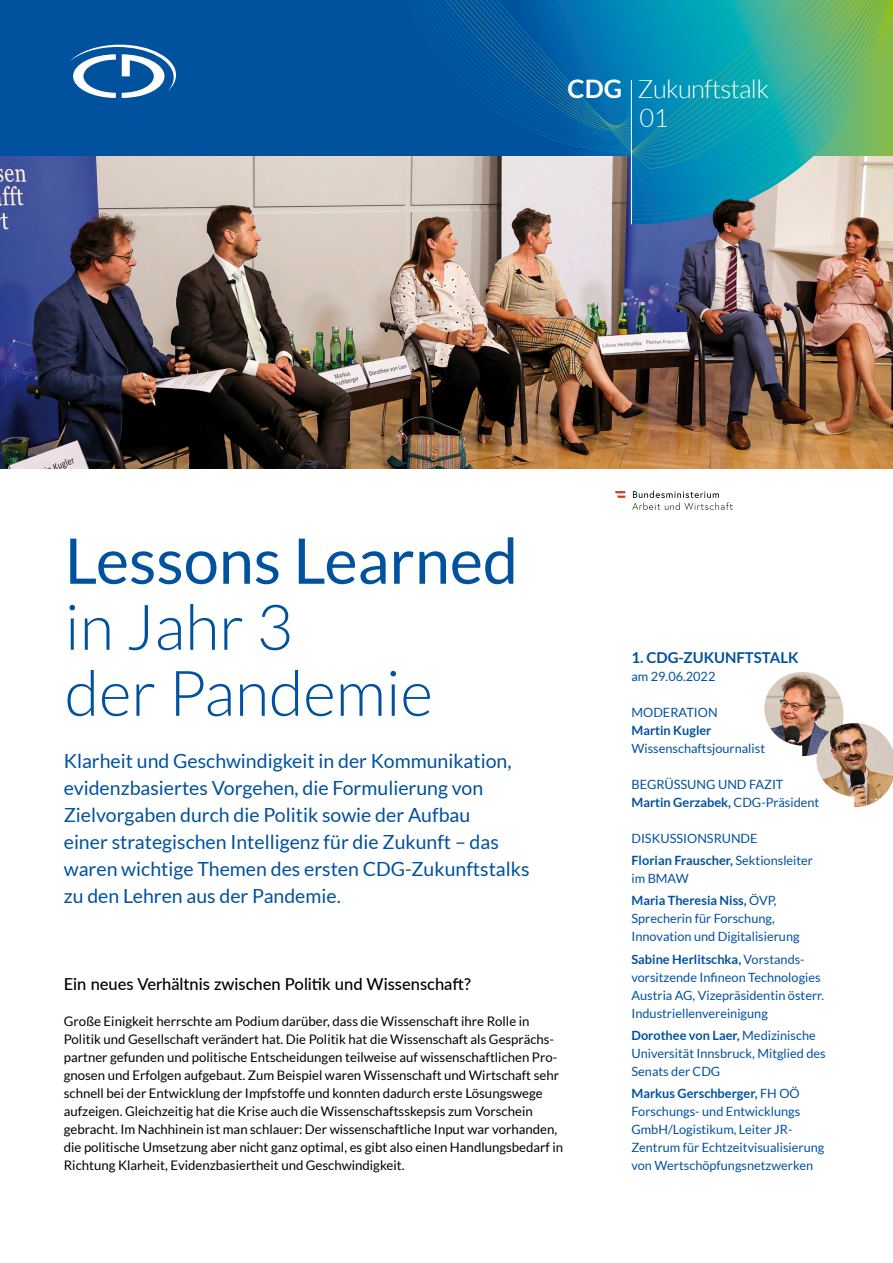
<style>
.page{position:relative;width:893px;height:1263px;background:#fff}
.page>*{position:absolute;margin:0;border:0;box-sizing:border-box;transform-origin:0 0}
.t1{font:300 63px/66px "Lato";color:#00519e}
.t2{font:63px "Lato";color:#00519e}
.t3{font:300 25.5px/28.5px "Lato";letter-spacing:-.025em;color:#fff}
.t4{font:19.5px/27px "Lato";color:#00519e}
.t5{font:500 16.5px "Lato";color:#000}
.t6{font:700 15px "Lato";color:#00519e}
.t7{font:13.2px/18px "Lato";color:#000}
.t8{font:12.75px/18px "Lato";color:#00519e}
.t9{font:700 12.75px/22.2px "Lato";color:#00519e}
.s1{font-weight:700}
.s2{font-weight:400}
</style>
<div class="page">
<div style="left:0;top:0;width:893px;height:428px;background:#00519e"></div>
<img style="left:0;top:156px;width:591px;height:312px">
<svg style="left:632px;top:491px;width:101px;height:19px"></svg>
<svg style="left:615px;top:491px;width:10px;height:7px"></svg>
<img style="left:764px;top:672px;width:79px;height:84px">
<img style="left:816px;top:723px;width:77px;height:84px">
<svg style="left:70px;top:45px;width:106px;height:53px"></svg>
<svg style="left:417px;top:0;width:467px;height:201px"></svg>
<svg style="left:424px;top:0;width:456px;height:192px"></svg>
<svg style="left:428px;top:0;width:450px;height:187px"></svg>
<svg style="left:432px;top:0;width:443px;height:182px"></svg>
<svg style="left:436px;top:0;width:436px;height:178px"></svg>
<svg style="left:441px;top:0;width:428px;height:173px"></svg>
<svg style="left:446px;top:0;width:419px;height:168px"></svg>
<svg style="left:450px;top:0;width:411px;height:164px"></svg>
<svg style="left:455px;top:0;width:401px;height:159px"></svg>
<svg style="left:460px;top:0;width:391px;height:154px"></svg>
<svg style="left:465px;top:0;width:380px;height:152px"></svg>
<svg style="left:470px;top:0;width:369px;height:152px"></svg>
<svg style="left:476px;top:0;width:357px;height:152px"></svg>
<svg style="left:481px;top:0;width:345px;height:152px"></svg>
<svg style="left:486px;top:0;width:333px;height:152px"></svg>
<svg style="left:491px;top:0;width:320px;height:152px"></svg>
<svg style="left:496px;top:0;width:307px;height:152px"></svg>
<hr style="left:631px;top:80px;width:1px;height:144px;background:#fff">
<img style="left:591px;top:156px;width:302px;height:312px">
<h2 class="t3" style="left:640px;top:75px;width:131px;text-indent:-72px"><span class="s1">CDG</span> Zukunftstalk<br>01</h2>
<h1 class="t2" style="left:65px;top:526px;width:455px">Lessons Learned</h1>
<h1 class="t1" style="left:65px;top:594px;width:370px">in Jahr 3<br>der Pandemie</h1>
<p class="t4" style="left:64px;top:747px;width:467px">Klarheit und Geschwindigkeit in der Kommunikation, evidenzbasiertes Vorgehen, die Formulierung von Zielvorgaben durch die Politik sowie der Aufbau<br>einer strategischen Intelligenz für die Zukunft – das waren wichtige Themen des ersten CDG-Zukunftstalks zu den Lehren aus der Pandemie.</p>
<p class="t5" style="left:64px;top:972px;width:409px">Ein neues Verhältnis zwischen Politik und Wissenschaft?</p>
<p class="t7" style="left:64px;top:1012px;width:501px">Große Einigkeit herrschte am Podium darüber, dass die Wissenschaft ihre Rolle in Politik und Gesellschaft verändert hat. Die Politik hat die Wissenschaft als Gesprächs&shy;partner gefunden und politische Entscheidungen teilweise auf wissenschaftlichen Pro&shy;gnosen und Erfolgen aufgebaut. Zum Beispiel waren Wissenschaft und Wirtschaft sehr schnell bei der Entwicklung der Impfstoffe und konnten dadurch erste Lösungswege aufzeigen. Gleichzeitig hat die Krise auch die Wissenschaftsskepsis zum Vorschein gebracht. Im Nachhinein ist man schlauer: Der wissenschaftliche Input war vorhanden, die politische Umsetzung aber nicht ganz optimal, es gibt also einen Handlungsbedarf in Richtung Klarheit, Evidenzbasiertheit und Geschwindigkeit.</p>
<p class="t6" style="left:631px;top:649px;width:169px">1. CDG-ZUKUNFTSTALK</p>
<p class="t8" style="left:631px;top:667px;width:85px">am 29.06.2022</p>
<p class="t8" style="left:631px;top:703px;width:88px">MODERATION</p>
<p class="t9" style="left:631px;top:719px;width:82px">Martin Kugler</p>
<p class="t8" style="left:631px;top:739px;width:135px">Wissenschaftsjournalist</p>
<p class="t8" style="left:631px;top:775px;width:189px">BEGRÜSSUNG UND FAZIT<br><span class="s1">Martin Gerzabek,</span> CDG-Präsident</p>
<p class="t8" style="left:631px;top:827px;width:183px;line-height:22.2px">DISKUSSIONSRUNDE<br><span class="s1">Florian Frauscher,</span> Sektionsleiter</p>
<p class="t9" style="left:631px;top:867px;width:147px"><span class="s2">im BMAW<br></span>Maria Theresia Niss, <span class="s2">ÖVP,</span></p>
<p class="t8" style="left:631px;top:910px;width:170px">Sprecherin für Forschung,<br>Innovation und Digitalisierung</p>
<p class="t8" style="left:631px;top:950px;width:194px"><span class="s1">Sabine Herlitschka,</span> Vorstands&shy;vorsitzende Infineon Technologies Austria AG, Vizepräsidentin österr.<br>Industriellenvereinigung</p>
<p class="t8" style="left:631px;top:1026px;width:196px"><span class="s1">Dorothee von Laer,</span> Medizinische<br>Universität Innsbruck, Mitglied des<br>Senats der CDG</p>
<p class="t8" style="left:631px;top:1084px;width:194px"><span class="s1">Markus Gerschberger,</span> FH OÖ<br>Forschungs- und Entwicklungs<br>GmbH/Logistikum, Leiter JR-<br>Zentrum für Echtzeitvisualisierung von Wertschöpfungsnetzwerken</p>
</div>
